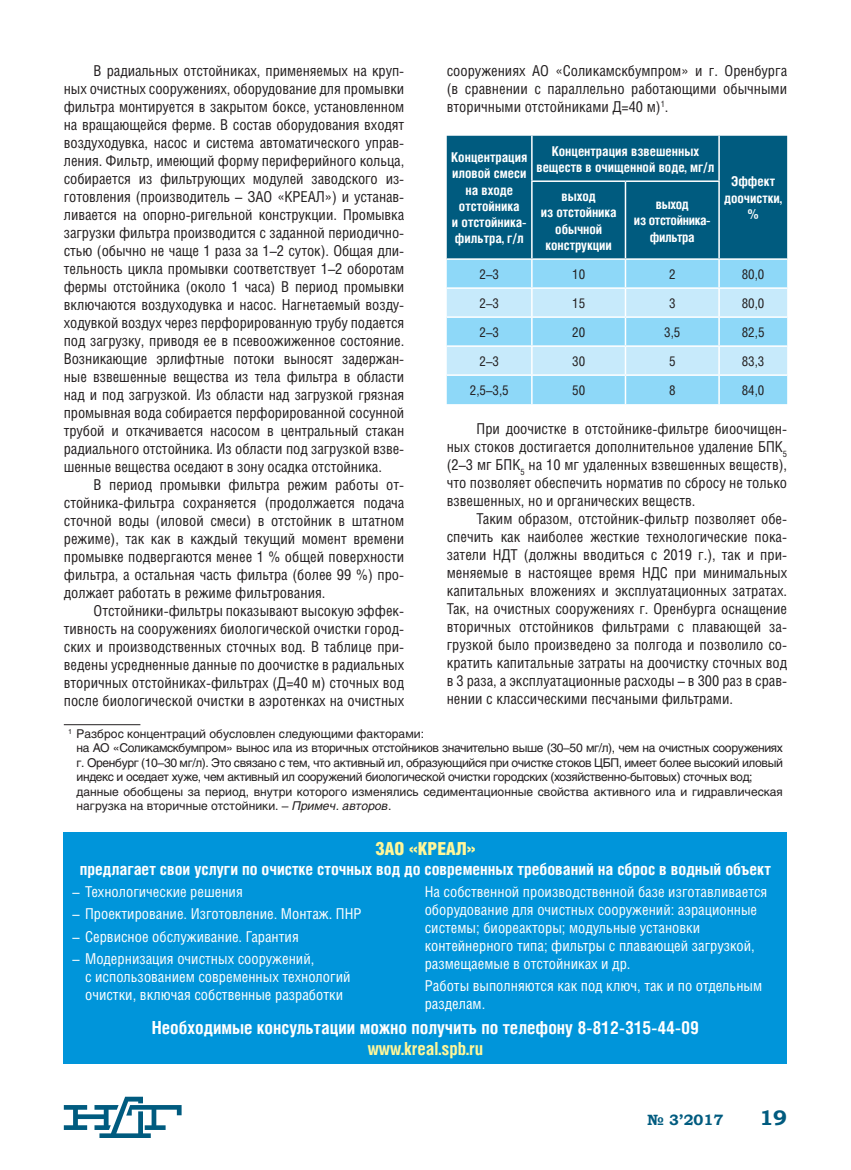
<style>
.page{position:relative;width:851px;height:1170px;background:#fff}
.page>*{position:absolute;margin:0;border:0;box-sizing:border-box;transform-origin:0 0}
.t1{font:700 21px "Bookman Old Style";color:#005b7f}
.t2{font:700 18px "Helios Cond C";color:#fff}
.t3{font:700 18px "Helios Cond C";color:#fff799}
.t4{font:18px "Helios Cond Black C";color:#fff799}
.t5{font:700 16.5px "Helios Cond C";color:#fff}
.t6{font:15px/18px "Helios Cond C";color:#231f20;text-align:justify}
.t7{font:15px/18px "Helios Cond C";color:#fff}
.t8{font:700 15px "Bookman Old Style";color:#005b7f}
.t9{font:700 13.5px/16.2px "Helios Cond C";color:#fff;text-align:center}
.t10{font:13.5px "Helios Cond C";color:#231f20}
.t11{font:700 13.5px/16.2px "Helios Cond C";letter-spacing:-.025em;color:#fff;text-align:center}
.t12{font:12px/14.4px "Helios C";letter-spacing:-.03em;color:#231f20}
.s1{font-style:italic}
</style>
<div class="page">
<svg style="left:64px;top:1096px;width:117px;height:41px"></svg>
<div style="left:64px;top:831px;width:723px;height:232px;background:#0095da"></div>
<div style="left:446px;top:136px;width:341px;height:122px;background:#005b7f"></div>
<hr style="left:531px;top:136px;width:1px;height:44px;background:#fff">
<hr style="left:718px;top:136px;width:1px;height:44px;background:#fff">
<hr style="left:531px;top:180px;width:94px;height:2px;background:#fff">
<hr style="left:531px;top:182px;width:1px;height:76px;background:#fff">
<hr style="left:625px;top:180px;width:94px;height:2px;background:#fff">
<hr style="left:624px;top:182px;width:2px;height:76px;background:#fff">
<hr style="left:718px;top:182px;width:1px;height:76px;background:#fff">
<svg style="left:446px;top:260px;width:341px;height:144px"></svg>
<hr style="left:64px;top:724px;width:76px;height:1px;background:#231f20">
<p class="t6" style="left:446px;top:63px;width:342px">сооружениях АО «Соликамскбумпром» и г. Оренбурга (в сравнении с параллельно работающими обычными вторичными отстойниками Д=40 м)<sup>1</sup>.</p>
<p class="t9" style="left:451px;top:151px;width:78px">Концентрация иловой смеси на входе отстойника<br>и отстойника&shy;фильтра, г/л</p>
<p class="t9" style="left:536px;top:144px;width:180px">Концентрация взвешенных веществ в очищенной воде, мг/л</p>
<p class="t6" style="left:64px;top:63px;width:342px;text-indent:30px">В радиальных отстойниках, применяемых на круп&shy;ных очистных сооружениях, оборудование для промывки фильтра монтируется в закрытом боксе, установленном на вращающейся ферме. В состав оборудования входят воздуходувка, насос и система автоматического управ&shy;ления. Фильтр, имеющий форму периферийного кольца, собирается из фильтрующих модулей заводского из&shy;готовления (производитель – ЗАО «КРЕАЛ») и устанав&shy;ливается на опорно-ригельной конструкции. Промывка загрузки фильтра производится с заданной периодично&shy;стью (обычно не чаще 1 раза за 1–2 суток). Общая дли&shy;тельность цикла промывки соответствует 1–2 оборотам фермы отстойника (около 1 часа) В период промывки включаются воздуходувка и насос. Нагнетаемый возду&shy;ходувкой воздух через перфорированную трубу подается под загрузку, приводя ее в псевоожиженное состояние.<br>Возникающие эрлифтные потоки выносят задержан&shy;ные взвешенные вещества из тела фильтра в области над и под загрузкой. Из области над загрузкой грязная промывная вода собирается перфорированной сосунной трубой и откачивается насосом в центральный стакан радиального отстойника. Из области под загрузкой взве&shy;шенные вещества оседают в зону осадка отстойника.</p>
<p class="t6" style="left:64px;top:477px;width:342px;text-indent:30px">В период промывки фильтра режим работы от&shy;стойника-фильтра сохраняется (продолжается подача сточной воды (иловой смеси) в отстойник в штатном режиме), так как в каждый текущий момент времени промывке подвергаются менее 1 % общей поверхности фильтра, а остальная часть фильтра (более 99 %) про&shy;должает работать в режиме фильтрования.</p>
<p class="t6" style="left:64px;top:603px;width:342px;text-indent:30px">Отстойники-фильтры показывают высокую эффек&shy;тивность на сооружениях биологической очистки город&shy;ских и производственных сточных вод. В таблице при&shy;ведены усредненные данные по доочистке в радиальных вторичных отстойниках-фильтрах (Д=40 м) сточных вод после биологической очистки в аэротенках на очистных</p>
<p class="t9" style="left:724px;top:175px;width:59px">Эффект доочистки, %</p>
<p class="t9" style="left:540px;top:189px;width:77px">выход<br>из отстойника обычной конструкции</p>
<p class="t11" style="left:634px;top:198px;width:78px">выход<br>из отстойника - фильтра</p>
<p class="t10" style="left:479px;top:268px;width:21px">2–3</p>
<p class="t10" style="left:572px;top:268px;width:14px">10</p>
<p class="t10" style="left:669px;top:268px;width:8px">2</p>
<p class="t10" style="left:741px;top:268px;width:24px">80,0</p>
<p class="t10" style="left:479px;top:297px;width:21px">2–3</p>
<p class="t10" style="left:572px;top:297px;width:14px">15</p>
<p class="t10" style="left:669px;top:297px;width:8px">3</p>
<p class="t10" style="left:741px;top:297px;width:24px">80,0</p>
<p class="t10" style="left:479px;top:326px;width:21px">2–3</p>
<p class="t10" style="left:572px;top:326px;width:14px">20</p>
<p class="t10" style="left:664px;top:326px;width:18px">3,5</p>
<p class="t10" style="left:741px;top:326px;width:24px">82,5</p>
<p class="t10" style="left:479px;top:355px;width:21px">2–3</p>
<p class="t10" style="left:572px;top:355px;width:14px">30</p>
<p class="t10" style="left:669px;top:355px;width:8px">5</p>
<p class="t10" style="left:741px;top:355px;width:24px">83,3</p>
<p class="t10" style="left:470px;top:384px;width:40px">2,5–3,5</p>
<p class="t10" style="left:572px;top:384px;width:14px">50</p>
<p class="t10" style="left:669px;top:384px;width:8px">8</p>
<p class="t10" style="left:741px;top:384px;width:24px">84,0</p>
<p class="t6" style="left:446px;top:421px;width:342px;text-indent:30px">При доочистке в отстойнике-фильтре биоочищен&shy;ных стоков достигается дополнительное удаление БПК<sub>5 </sub>(2–3 мг БПК<sub>5</sub> на 10 мг удаленных взвешенных веществ), что позволяет обеспечить норматив по сбросу не только взвешенных, но и органических веществ.</p>
<p class="t6" style="left:446px;top:511px;width:342px;text-indent:30px">Таким образом, отстойник-фильтр позволяет обе&shy;спечить как наиболее жесткие технологические пока&shy;затели НДТ (должны вводиться с 2019 г.), так и при&shy;меняемые в настоящее время НДС при минимальных капитальных вложениях и эксплуатационных затратах.<br>Так, на очистных сооружениях г. Оренбурга оснащение вторичных отстойников фильтрами с плавающей за&shy;грузкой было произведено за полгода и позволило со&shy;кратить капитальные затраты на доочистку сточных вод в 3 раза, а эксплуатационные расходы – в 300 раз в срав&shy;нении с классическими песчаными фильтрами.</p>
<p class="t12" style="left:77px;top:727px;width:707px;text-indent:-9px"><sup>1</sup> Разброс концентраций обусловлен следующими факторами:<br>на АО «Соликамскбумпром» вынос ила из вторичных отстойников значительно выше (30–50 мг/л), чем на очистных сооружениях г. Оренбург (10–30 мг/л). Это связано с тем, что активный ил, образующийся при очистке стоков ЦБП, имеет более высокий иловый индекс и оседает хуже, чем активный ил сооружений биологической очистки городских (хозяйственно-бытовых) сточных вод; данные обобщены за период, внутри которого изменялись седиментационные свойства активного ила и гидравлическая нагрузка на вторичные отстойники. – <span class="s1">Примеч. авторов</span>.</p>
<p class="t4" style="left:375px;top:841px;width:102px">ЗАО «КРЕАЛ»</p>
<p class="t5" style="left:80px;top:862px;width:692px">предлагает свои услуги по очистке сточных вод до современных требований на сброс в водный объект</p>
<p class="t7" style="left:72px;top:884px;width:172px">– Технологические решения</p>
<p class="t7" style="left:72px;top:906px;width:291px">– Проектирование. Изготовление. Монтаж. ПНР</p>
<p class="t7" style="left:72px;top:928px;width:228px">– Сервисное обслуживание. Гарантия</p>
<p class="t7" style="left:85px;top:951px;width:267px;text-indent:-13px">– Модернизация очистных сооружений,<br>с использованием современных технологий очистки, включая со бственные разработки</p>
<p class="t7" style="left:424px;top:884px;width:344px">На собственной производственной базе изготавливается оборудование для очистных сооружений: аэрационные системы; биореакторы; модульные установки контейнерного типа; фильтры с плавающей загрузкой, размещаемые в отстойниках и др.</p>
<p class="t7" style="left:424px;top:978px;width:339px">Работы выполняются как под ключ, так и по отдельным разделам.</p>
<p class="t2" style="left:152px;top:1019px;width:548px">Необходимые консультации можно получить по телефону 8-812-315-44-09</p>
<p class="t3" style="left:368px;top:1041px;width:117px">www.kreal.spb.ru</p>
<p class="t8" style="left:647px;top:1110px;width:78px">№ 3’2017</p>
<h1 class="t1" style="left:759px;top:1105px;width:29px">19</h1>
</div>
